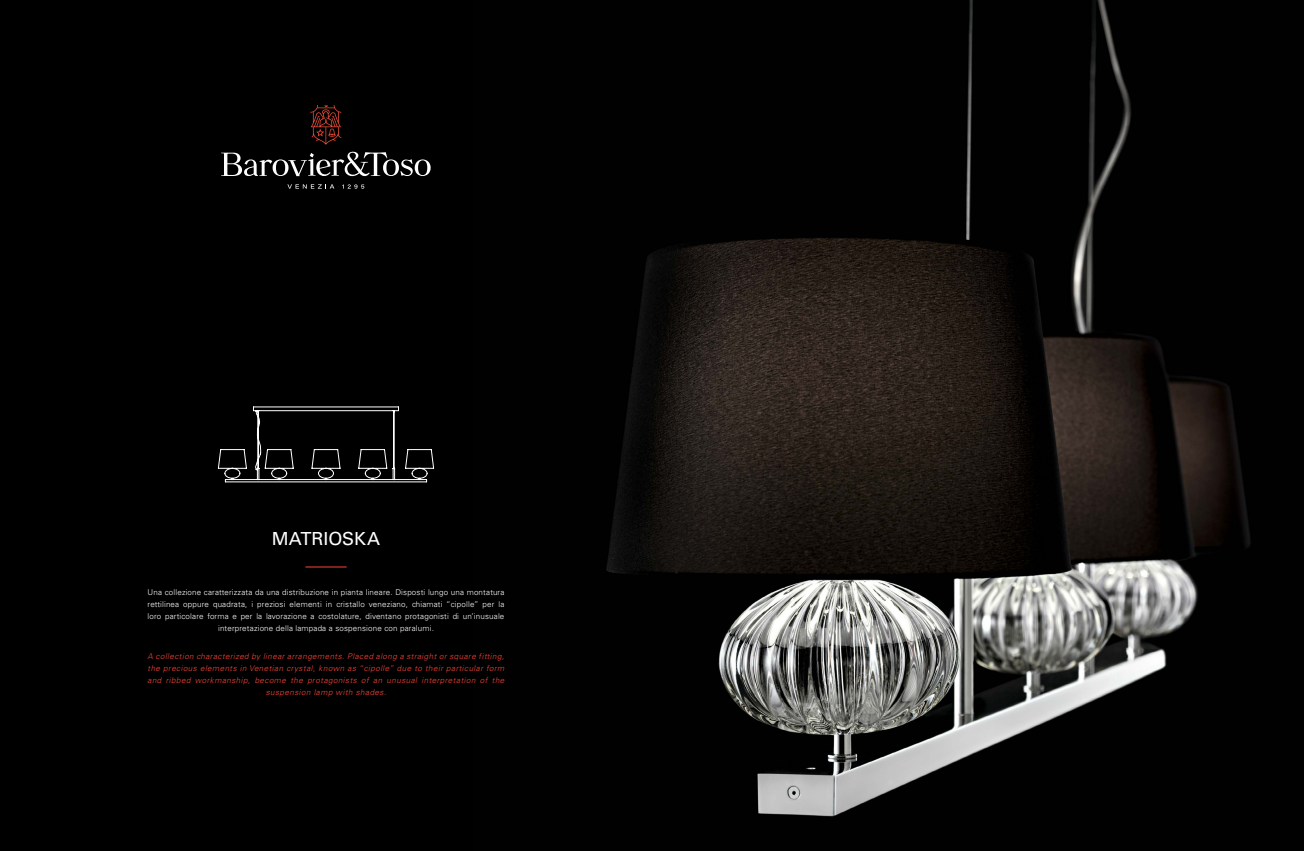
<style>
.page{position:relative;width:1304px;height:851px;background:#fff}
.page>*{position:absolute;margin:0;border:0;box-sizing:border-box;transform-origin:0 0}
.t1{font:18px "Univers LT Std";letter-spacing:-.005em;color:#fff}
.t2{font:300 8px/12px "Univers LT Std";letter-spacing:.02em;color:#fff;text-align:center}
.t3{font:italic 300 8px/12px "Univers LT Std";letter-spacing:.06em;color:#fd4539;text-align:center}
</style>
<div class="page">
<div style="left:0;top:0;width:652px;height:850px;background:#000"></div>
<img style="left:606px;top:0;width:698px;height:850px">
<svg style="left:218px;top:406px;width:216px;height:76px"></svg>
<hr style="left:305px;top:566px;width:42px;height:1px;background:#fd4539">
<svg style="left:310px;top:105px;width:31px;height:39px"></svg>
<svg style="left:287px;top:184px;width:47px;height:5px"></svg>
<svg style="left:342px;top:184px;width:22px;height:5px"></svg>
<svg style="left:221px;top:152px;width:210px;height:24px"></svg>
<h1 class="t1" style="left:272px;top:527px;width:110px">MATRIOSKA</h1>
<p class="t2" style="left:148px;top:586px;width:358px">Una collezione caratterizzata da una distribuzione in pianta lineare. Disposti lungo una montatura rettilinea oppure quadrata, i preziosi elementi in cristallo veneziano, chiamati “cipolle” per la loro particolare forma e per la lavorazione a costolature, diventano protagonisti di un’inusuale interpretazione della lampada a sospensione con paralumi.</p>
<p class="t3" style="left:148px;top:650px;width:358px">A collection characterized by linear arrangements. Placed along a straight or square fitting, the precious elements in Venetian crystal, known as “cipolle” due to their particular form and ribbed workmanship, become the protagonists of an unusual interpretation of the suspension lamp with shades.</p>
</div>
